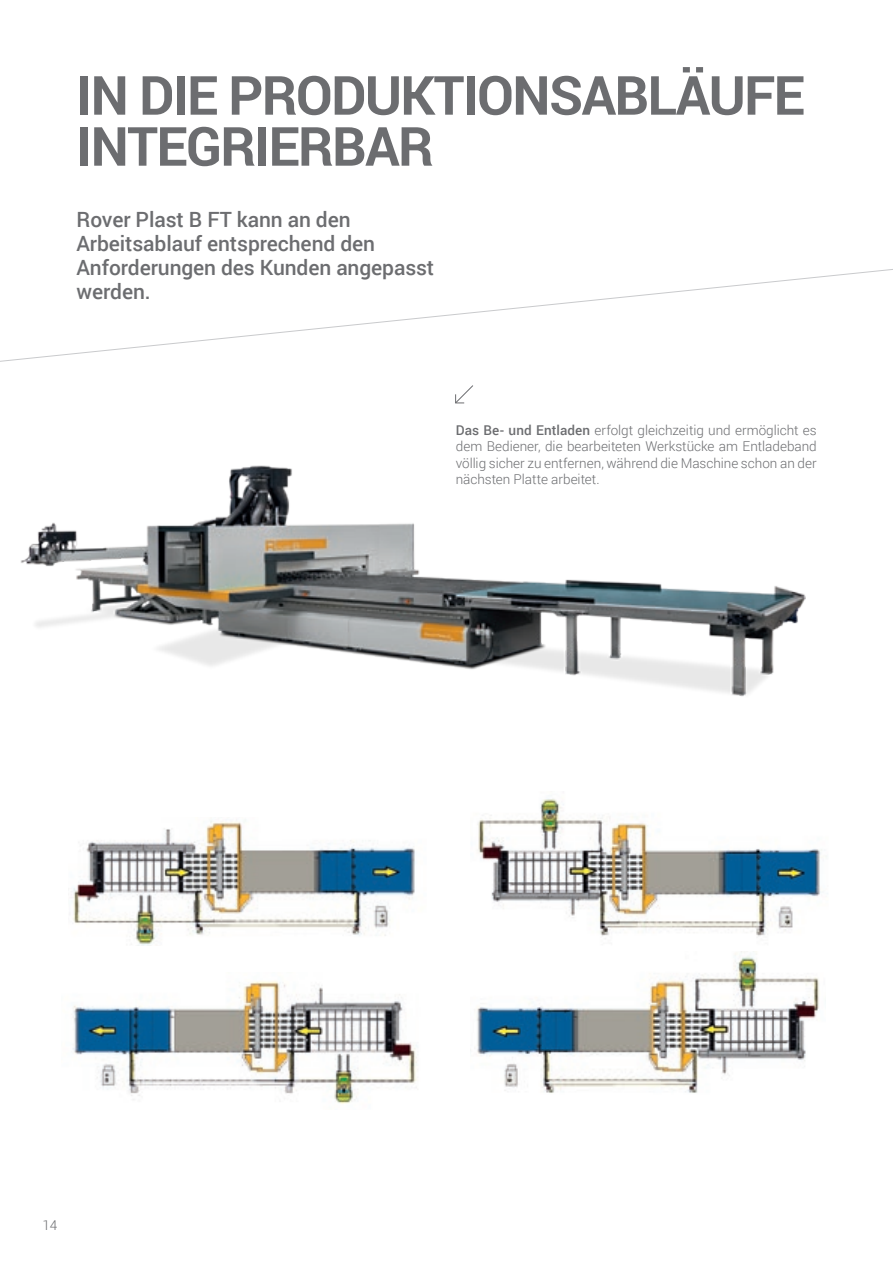
<style>
.page{position:relative;width:893px;height:1263px;background:#fff}
.page>*{position:absolute;margin:0;border:0;box-sizing:border-box;transform-origin:0 0}
.t1{font:700 54px/51px "Roboto";letter-spacing:-.03em;color:#6c6d70}
.t2{font:500 21px/24px "Roboto";letter-spacing:-.005em;color:#6c6d70}
.t3{font:300 13.5px/16.2px "Roboto";color:#6c6d70;text-align:justify}
.s1{font-weight:500}
</style>
<div class="page">
<svg style="left:0;top:269px;width:893px;height:93px"></svg>
<img style="left:20px;top:465px;width:786px;height:232px">
<svg style="left:455px;top:385px;width:18px;height:19px"></svg>
<img style="left:470px;top:951px;width:350px;height:142px">
<img style="left:478px;top:798px;width:343px;height:141px">
<img style="left:71px;top:820px;width:344px;height:126px">
<img style="left:72px;top:981px;width:345px;height:123px">
<p class="t1" style="left:76px;top:68px;width:730px">IN DIE PRODUKTIONSABLÄUFE<br>INTEGRIERBAR</p>
<p class="t2" style="left:77px;top:206px;width:359px">Rover Plast B FT kann an den<br>Arbeitsablauf entsprechend den<br>Anforderungen des Kunden angepasst werden.</p>
<p class="t3" style="left:456px;top:422px;width:362px"><span class="s1">Das Be- und Entladen</span> erfolgt gleichzeitig und ermöglicht es dem Bediener, die bearbeiteten Werkstücke am Entladeband völlig sicher zu entfernen, während die Maschine schon an der nächsten Platte arbeitet.</p>
<p class="t3" style="left:42px;top:1216px;width:16px">14</p>
</div>
